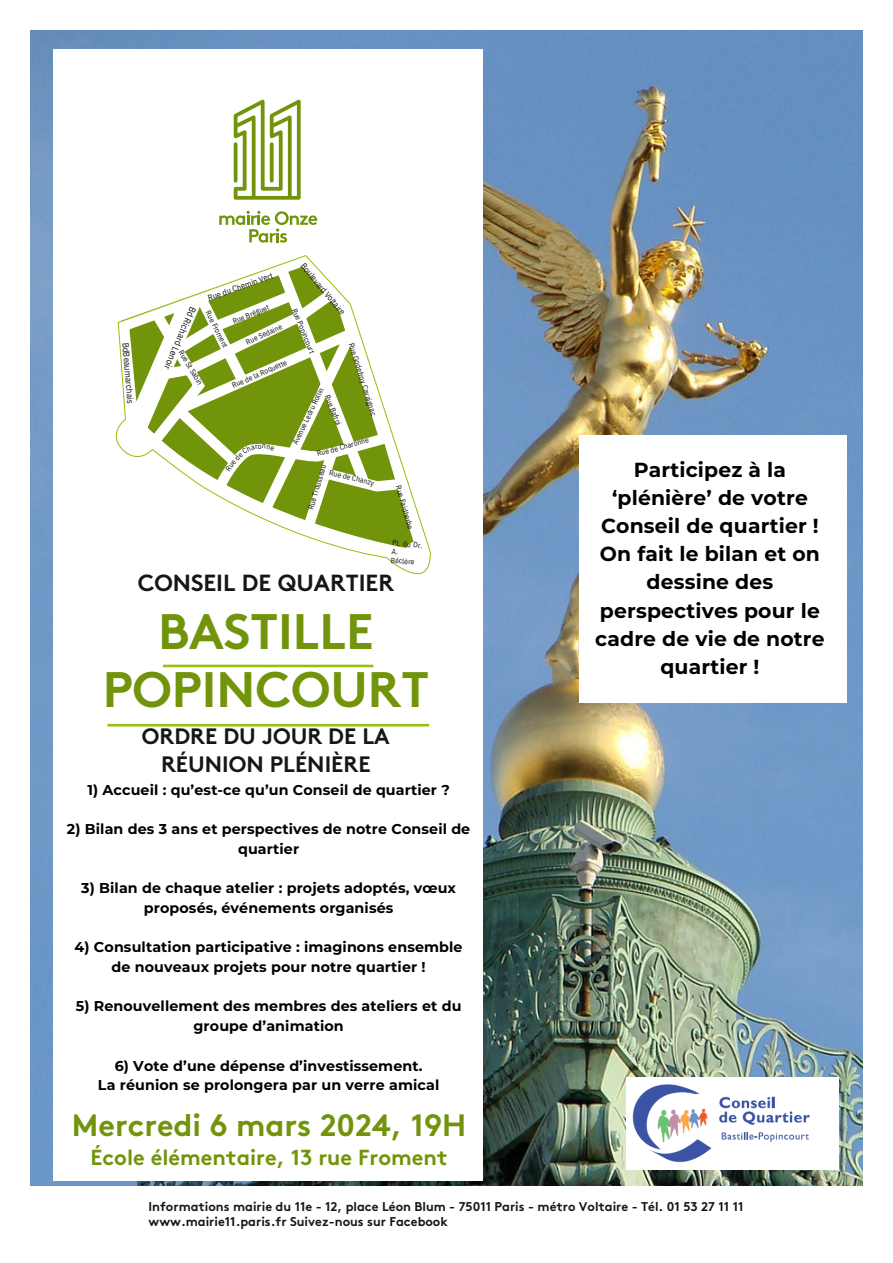
<style>
.page{position:relative;width:893px;height:1263px;background:#fff}
.page>*{position:absolute;margin:0;border:0;box-sizing:border-box;transform-origin:0 0}
.t1{font:700 49.88px/58.5px "Brown Std";color:#71940a;text-align:center}
.t2{font:700 30.9px "Brown Std";color:#71940a}
.t3{font:700 23.33px "Brown Std";color:#171615}
.t4{font:700 22.27px/28.1px "Brown Std";color:#171615;text-align:center}
.t5{font:700 21.75px "Brown Std";color:#71940a}
.t6{font:700 20.33px/28.1px "Montserrat";letter-spacing:.01em;color:#000;text-align:center}
.t7{font:700 14.25px/19.6px "Montserrat";letter-spacing:.01em;color:#000;text-align:center}
.t8{font:700 12.75px/15.1px "Brown Std";color:#171615}
.t9{font:9.23px "IBM Plex Sans Cond";color:#171615}
.t10{font:8.77px "IBM Plex Sans Cond";color:#171615}
.t11{font:8.4px "IBM Plex Sans Cond";color:#171615}
.t12{font:7.5px/8.8px "IBM Plex Sans Cond";color:#171615}
</style>
<div class="page">
<img style="left:30px;top:30px;width:833px;height:1156px">
<div style="left:54px;top:49px;width:429px;height:1132px;background:#fff"></div>
<hr style="left:163px;top:665px;width:210px;height:2px;background:#93c10c">
<hr style="left:107px;top:724px;width:322px;height:2px;background:#93c10c">
<svg style="left:234px;top:100px;width:67px;height:100px"></svg>
<svg style="left:270px;top:142px;width:4px;height:41px"></svg>
<svg style="left:219px;top:211px;width:98px;height:32px"></svg>
<svg style="left:115px;top:255px;width:316px;height:320px"></svg>
<div style="left:579px;top:435px;width:267px;height:268px;background:#fff"></div>
<img style="left:626px;top:1077px;width:212px;height:92px">
<svg style="left:225px;top:444px;width:49px;height:27px"></svg>
<p class="t10" style="left:131px;top:342px;width:63px;rotate:85deg">BdBeaumarchais</p>
<p class="t11" style="left:206px;top:293px;width:70px;rotate:-20deg">Rue du Chemin Vert</p>
<p class="t11" style="left:307px;top:261px;width:66px;rotate:50deg">Boulevard Voltaire</p>
<p class="t12" style="left:212px;top:309px;width:42px;rotate:63deg">Rue Froment</p>
<p class="t12" style="left:231px;top:317px;width:40px;rotate:-22deg">Rue Bréguet</p>
<h5 class="t9" style="left:199px;top:309px;width:69px;rotate:113deg">Bd R ci hard Lenoir</h5>
<p class="t12" style="left:299px;top:307px;width:49px;rotate:68deg">Rue Popincourt</p>
<p class="t12" style="left:244px;top:338px;width:40px;rotate:-25deg">Rue Sedaine</p>
<p class="t12" style="left:355px;top:342px;width:77px;rotate:72deg">Rue Godefroy Cavaignac</p>
<p class="t12" style="left:184px;top:348px;width:41px;rotate:59deg">Rue St Sabin</p>
<p class="t12" style="left:231px;top:382px;width:61px;rotate:-24deg">Rue de la Roquette</p>
<p class="t12" style="left:290px;top:442px;width:64px;rotate:-64deg">Avenue Ledru Rollin</p>
<h5 class="t12" style="left:331px;top:393px;width:34px;rotate:68deg">Rue Bafroi</h5>
<p class="t12" style="left:316px;top:450px;width:55px;rotate:-16deg">Rue de Charonne</p>
<p class="t12" style="left:306px;top:508px;width:48px;rotate:-73deg">Rue Trousseau</p>
<h3 class="t12" style="left:331px;top:468px;width:47px;rotate:14deg">Rue de Chanzy</h3>
<h1 class="t12" style="left:403px;top:484px;width:47px;rotate:74deg">Rue Faidherbe</h1>
<p class="t12" style="left:393px;top:538px;width:32px;rotate:5deg">Pl. du Dr.<br>A.<br>Béclère</p>
<p class="t3" style="left:138px;top:573px;width:258px">CONSEIL DE QUARTIER</p>
<p class="t1" style="left:103px;top:607px;width:328px">BASTILLE<br>POPINCOURT</p>
<p class="t4" style="left:142px;top:725px;width:249px">ORDRE DU JOUR DE LA<br>RÉUNION PLÉNIÈRE</p>
<h5 class="t7" style="left:87px;top:780px;width:364px">1) Accueil : qu’est-ce qu’un Conseil de quartier ?</h5>
<h5 class="t7" style="left:67px;top:819px;width:405px">2) Bilan des 3 ans et perspectives de notre Conseil de quartier</h5>
<h5 class="t7" style="left:81px;top:878px;width:376px">3) Bilan de chaque atelier : projets adoptés, vœux proposés, événements organisés</h5>
<h5 class="t7" style="left:75px;top:937px;width:389px">4) Consultation participative : imaginons ensemble de nouveaux projets pour notre quartier !</h5>
<h2 class="t7" style="left:76px;top:996px;width:387px">5) Renouvellement des membres des ateliers et du groupe d’animation</h2>
<h4 class="t7" style="left:98px;top:1055px;width:343px">6) Vote d’une dépense d’investissement.<br>La réunion se prolongera par un verre amical</h4>
<p class="t2" style="left:72px;top:1112px;width:396px">Mercredi 6 mars 2024, 19H</p>
<p class="t5" style="left:91px;top:1149px;width:359px">École élémentaire, 13 rue Froment</p>
<p class="t6" style="left:595px;top:456px;width:231px">Participez à la ‘plénière’ de votre<br>Conseil de quartier !<br>On fait le bilan et on dessine des perspectives pour le cadre de vie de notre quartier !</p>
<p class="t8" style="left:148px;top:1200px;width:596px">Informations mairie du 11e - 12, place Léon Blum - 75011 Paris - métro Voltaire - Tél. 01 53 27 11 11 www.mairie11.paris.fr Suivez-nous sur Facebook</p>
</div>
